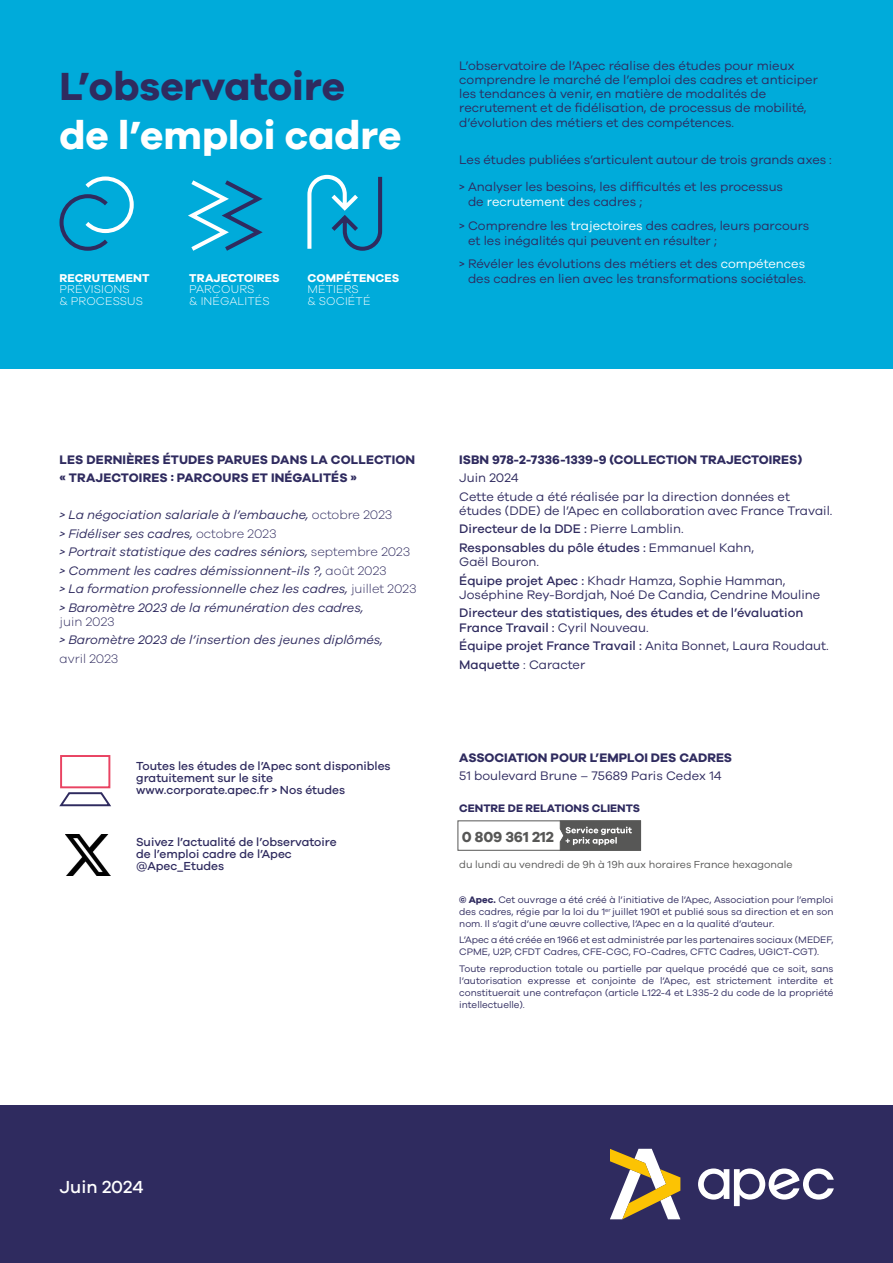
<style>
.page{position:relative;width:893px;height:1263px;background:#fff}
.page>*{position:absolute;margin:0;border:0;box-sizing:border-box;transform-origin:0 0}
.t1{font:700 40.5px "Galano Grotesque";color:#fff}
.t2{font:700 40.5px "Galano Grotesque";color:#2f2b5f}
.t3{font:500 18px "Galano Grotesque";color:#fff}
.t4{font:700 15px "Galano Grotesque";letter-spacing:-.01em;color:#575756}
.t5{font:12.75px/14.2px "Galano Grotesque";color:#2f2b5f}
.t6{font:italic 12.75px/18.5px "Galano Grotesque";color:#2f2b5f}
.t7{font:700 12.75px/18.5px "Galano Grotesque";color:#2f2b5f}
.t8{font:500 12.75px/14.2px "Galano Grotesque";color:#2f2b5f}
.t9{font:300 12.75px "Galano Grotesque";color:#2f2b5f}
.t10{font:500 12px/12px "Galano Grotesque";color:#2f2b5f}
.t11{font:300 11.7px/11.7px "Galano Grotesque";letter-spacing:.01em;color:#fff}
.t12{font:700 11.7px "Galano Grotesque";letter-spacing:.01em;color:#fff}
.t13{font:700 11.25px "Galano Grotesque";color:#2f2b5f}
.t14{font:10.5px "Galano Grotesque";color:#575756}
.t15{font:9.75px/12px "Galano Grotesque";color:#2f2b5f;text-align:justify}
.s1{color:#fff}
.s2{font-weight:300;font-style:normal}
.s3{font-weight:500}
.s4{font-weight:400}
.s5{font-weight:700}
</style>
<div class="page">
<div style="left:0;top:0;width:893px;height:368px;background:#00abda"></div>
<svg style="left:59px;top:176px;width:75px;height:75px"></svg>
<svg style="left:188px;top:180px;width:75px;height:71px"></svg>
<svg style="left:307px;top:174px;width:76px;height:77px"></svg>
<div style="left:60px;top:755px;width:50px;height:33px;border:2px solid #e94362"></div>
<svg style="left:59px;top:792px;width:52px;height:15px"></svg>
<img style="left:65px;top:834px;width:45px;height:41px">
<div style="left:0;top:1105px;width:893px;height:158px;background:#2f2b5f"></div>
<svg style="left:698px;top:1168px;width:135px;height:38px"></svg>
<svg style="left:610px;top:1149px;width:70px;height:70px"></svg>
<svg style="left:560px;top:820px;width:81px;height:31px;background:#737372"></svg>
<div style="left:458px;top:821px;width:183px;height:29px;border:1px solid #575756"></div>
<h1 class="t2" style="left:60px;top:61px;width:287px">L’observatoire</h1>
<h1 class="t1" style="left:60px;top:110px;width:343px">de l’emploi cadre</h1>
<p class="t12" style="left:60px;top:270px;width:92px">RECRUTEMENT</p>
<p class="t11" style="left:60px;top:283px;width:85px">PRÉVISIONS<br>&amp; PROCESSUS</p>
<p class="t12" style="left:189px;top:270px;width:92px">TRAJECTOIRES</p>
<p class="t11" style="left:189px;top:283px;width:82px">PARCOURS<br>&amp; INÉGALITÉS</p>
<p class="t12" style="left:307px;top:270px;width:94px">COMPÉTENCES</p>
<p class="t11" style="left:307px;top:283px;width:65px">MÉTIERS<br>&amp; SOCIÉTÉ</p>
<p class="t5" style="left:459px;top:58px;width:360px">L’observatoire de l’Apec réalise des études pour mieux comprendre le marché de l’emploi des cadres et anticiper les tendances à venir, en matière de modalités de recrutement et de fidélisation, de processus de mobilité, d’évolution des métiers et des compétences.</p>
<p class="t5" style="left:459px;top:145px;width:374px;line-height:27.8px">Les études publiées s’articulent autour de trois grands axes : &gt; Analyser les besoins, les difficultés et les processus</p>
<p class="t5" style="left:459px;top:190px;width:352px;line-height:23.5px;text-indent:9px">de <span class="s1">recrutement</span> des cadres ;<br>&gt; Comprendre les <span class="s1">trajectoires</span> des cadres, leurs parcours</p>
<p class="t5" style="left:459px;top:228px;width:347px;line-height:23.5px;text-indent:9px">et les inégalités qui peuvent en résulter ;<br>&gt; Révéler les évolutions des métiers et des <span class="s1">compétences</span></p>
<p class="t5" style="left:468px;top:272px;width:340px">des cadres en lien avec les transformations sociétales.</p>
<p class="t7" style="left:60px;top:450px;width:357px">LES DERNIÈRES ÉTUDES PARUES DANS LA COLLECTION « TRAJECTOIRES : PARCOURS ET INÉGALITÉS »</p>
<p class="t6" style="left:60px;top:505px;width:359px">&gt; La négociation salariale à l’embauche, <span class="s2">octobre 2023<br></span>&gt; Fidéliser ses cadres, <span class="s2">octobre 2023<br></span>&gt; Portrait statistique des cadres séniors, <span class="s2">septembre 2023 </span>&gt; Comment les cadres démissionnent-ils ?, <span class="s2">août 2023<br></span>&gt; La formation professionnelle chez les cadres, <span class="s2">juillet 2023 </span>&gt; Baromètre 2023 de la rémunération des cadres,</p>
<p class="t9" style="left:60px;top:614px;width:57px">juin 2023</p>
<p class="t6" style="left:60px;top:630px;width:325px">&gt; Baromètre 2023 de l’insertion des jeunes diplômés,</p>
<p class="t9" style="left:60px;top:651px;width:60px">avril 2023</p>
<p class="t10" style="left:136px;top:759px;width:256px">Toutes les études de l’Apec sont disponibles gratuitement sur le site www.corporate.apec.fr &gt; Nos études</p>
<p class="t10" style="left:136px;top:836px;width:202px">Suivez l’actualité de l’observatoire de l’emploi cadre de l’Apec @Apec_Etudes</p>
<p class="t7" style="left:459px;top:450px;width:344px">ISBN 978-2-7336-1339-9 (COLLECTION TRAJECTOIRES)</p>
<p class="t5" style="left:459px;top:468px;width:332px;line-height:18.5px">Juin 2024<br>Cette étude a été réalisée par la direction données et</p>
<p class="t5" style="left:459px;top:501px;width:375px;line-height:18.5px">études (DDE) de l’Apec en collaboration avec France Travail.<br><span class="s3">Directeur de la DDE :</span> Pierre Lamblin.<br><span class="s3">Responsables du pôle études :</span> Emmanuel Kahn,</p>
<p class="t5" style="left:459px;top:552px;width:328px;line-height:18.5px">Gaël Bouron.<br><span class="s3">Équipe projet Apec :</span> Khadr Hamza, Sophie Hamman,</p>
<p class="t5" style="left:459px;top:587px;width:362px">Joséphine Rey-Bordjah, Noé De Candia, Cendrine Mouline</p>
<p class="t8" style="left:459px;top:605px;width:346px">Directeur des statistiques, des études et de l’évaluation<br>France Travail : <span class="s4">Cyril Nouveau.</span></p>
<p class="t8" style="left:459px;top:636px;width:371px;line-height:18.5px">Équipe projet France Travail : <span class="s4">Anita Bonnet, Laura Roudaut.<br></span>Maquette <span class="s4">: Caracter</span></p>
<p class="t7" style="left:459px;top:748px;width:274px">ASSOCIATION POUR L’EMPLOI DES CADRES</p>
<p class="t5" style="left:459px;top:768px;width:264px">51 boulevard Brune – 75689 Paris Cedex 14</p>
<p class="t13" style="left:459px;top:801px;width:182px">CENTRE DE RELATIONS CLIENTS</p>
<p class="t4" style="left:462px;top:827px;width:94px">0 809 361 212</p>
<p class="t14" style="left:459px;top:858px;width:335px">du lundi au vendredi de 9h à 19h aux horaires France hexagonale</p>
<p class="t15" style="left:459px;top:893px;width:376px"><span class="s5">© Apec.</span> Cet ouvrage a été créé à l’initiative de l’Apec, Association pour l’emploi des cadres, régie par la loi du 1<sup>er</sup> juillet 1901 et publié sous sa direction et en son nom. Il s’agit d’une œuvre collective, l’Apec en a la qualité d’auteur.</p>
<p class="t15" style="left:459px;top:934px;width:376px">L’Apec a été créée en 1966 et est administrée par les partenaires sociaux (MEDEF,<br>CPME, U2P, CFDT Cadres, CFE-CGC, FO-Cadres, CFTC Cadres, UGICT-CGT).</p>
<p class="t15" style="left:459px;top:962px;width:376px">Toute reproduction totale ou partielle par quelque procédé que ce soit, sans l’autorisation expresse et conjointe de l’Apec, est strictement interdite et constituerait une contrefaçon (article L122-4 et L335-2 du code de la propriété intellectuelle).</p>
<h2 class="t3" style="left:60px;top:1176px;width:86px">Juin 2024</h2>
</div>
